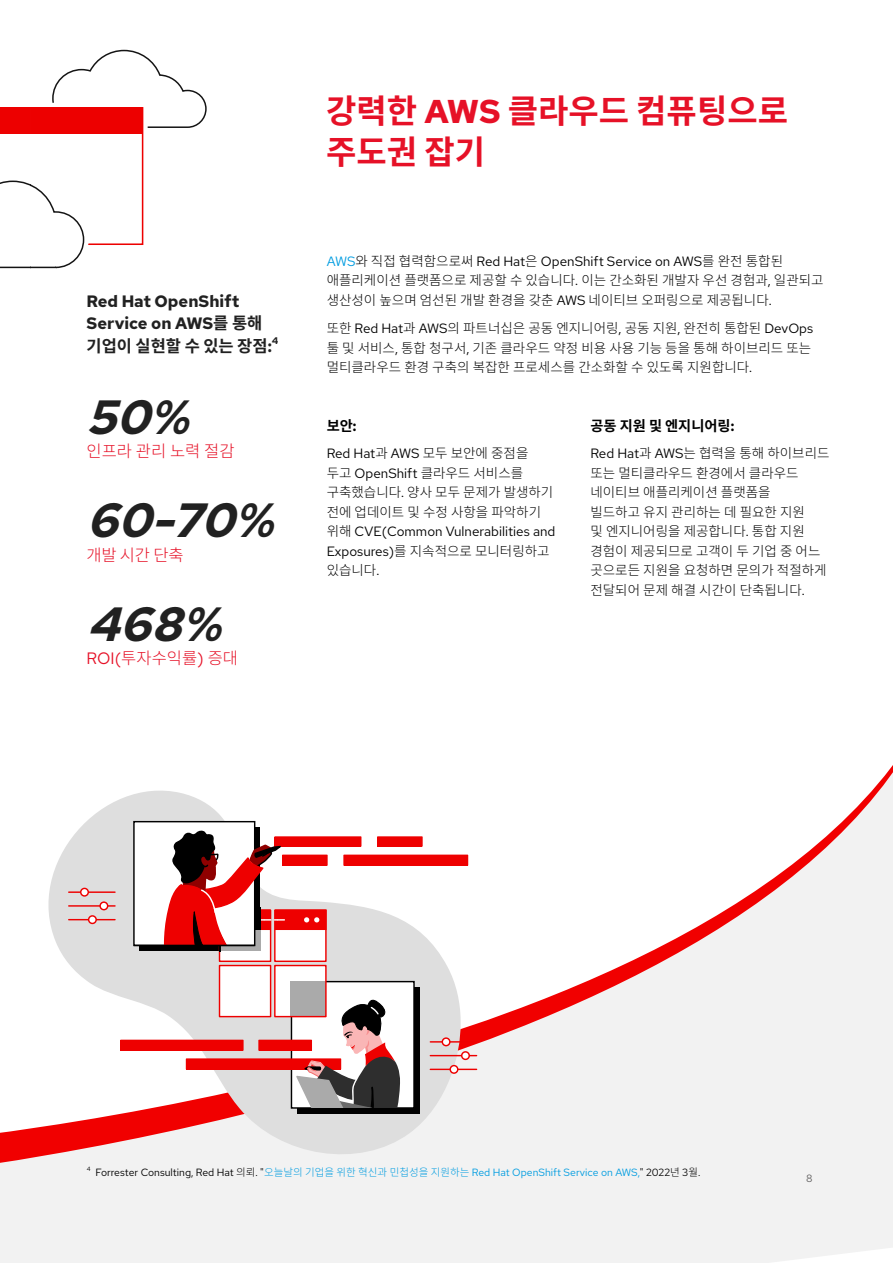
<style>
.page{position:relative;width:893px;height:1263px;background:#fff}
.page>*{position:absolute;margin:0;border:0;box-sizing:border-box;transform-origin:0 0}
.t1{font:italic 700 48px "Red Hat Text";color:#212121}
.t2{font:700 33px/40.5px "Noto Sans KR";color:#e61127}
.t3{font:700 16.5px/22.5px "Red Hat Text";color:#212121}
.t4{font:300 16.5px "Noto Sans KR";color:#e61127}
.t5{font:700 16.5px "Noto Sans KR";color:#212121}
.t6{font:700 14.25px "Noto Sans KR";color:#000}
.t7{font:300 13.5px/19.5px "Noto Sans KR";color:#000}
.t8{font:13.5px "Red Hat Text";color:#000}
.t9{font:10.5px "Red Hat Text";color:#000}
.t10{font:10.5px "Red Hat Text";color:#595757}
.t11{font:700 9.6px "Red Hat Text";color:#212121}
.t12{font:6.15px "Red Hat Text";color:#000}
.s1{font-family:"Noto Sans KR"}
.s2{font-family:"Red Hat Text"}
.s3{font-family:"Red Hat Text";font-weight:400}
.s4{color:#009ce0}
.s5{font-family:"Noto Sans KR";font-weight:300}
.s6{font-family:"Noto Sans KR";font-weight:300;color:#009ce0}
</style>
<div class="page">
<svg style="left:0;top:765px;width:893px;height:498px;fill:#f2f2f2"></svg>
<svg style="left:43px;top:775px;width:422px;height:386px"></svg>
<div style="left:297px;top:987px;width:122px;height:126px;background:#000"></div>
<div style="left:291px;top:982px;width:123px;height:126px;background:#fff"></div>
<div style="left:291px;top:981px;width:124px;height:128px;border:1px solid #000"></div>
<div style="left:186px;top:1059px;width:155px;height:10px;background:#e00"></div>
<div style="left:186px;top:1058px;width:155px;height:11px;border:1px solid #e00"></div>
<div style="left:344px;top:855px;width:124px;height:10px;background:#e00"></div>
<div style="left:343px;top:855px;width:125px;height:11px;border:1px solid #e00"></div>
<div style="left:282px;top:855px;width:45px;height:10px;background:#e00"></div>
<div style="left:282px;top:855px;width:46px;height:11px;border:1px solid #e00"></div>
<div style="left:259px;top:1040px;width:52px;height:10px;background:#e00"></div>
<div style="left:258px;top:1040px;width:54px;height:11px;border:1px solid #e00"></div>
<div style="left:121px;top:1040px;width:122px;height:10px;background:#e00"></div>
<div style="left:120px;top:1040px;width:124px;height:11px;border:1px solid #e00"></div>
<div style="left:275px;top:837px;width:86px;height:9px;background:#e00"></div>
<div style="left:274px;top:836px;width:87px;height:11px;border:1px solid #e00"></div>
<div style="left:378px;top:837px;width:44px;height:9px;background:#e00"></div>
<div style="left:377px;top:836px;width:46px;height:11px;border:1px solid #e00"></div>
<hr style="left:69px;top:891px;width:46px;height:2px;background:#e00">
<hr style="left:69px;top:905px;width:46px;height:2px;background:#e00">
<hr style="left:69px;top:919px;width:46px;height:1px;background:#e00">
<svg style="left:81px;top:888px;width:7px;height:8px"></svg>
<div style="left:80px;top:888px;width:9px;height:9px;border:1px solid #e00;border-radius:50%"></div>
<svg style="left:100px;top:902px;width:8px;height:8px"></svg>
<div style="left:99px;top:901px;width:9px;height:9px;border:1px solid #e00;border-radius:50%"></div>
<svg style="left:89px;top:916px;width:7px;height:7px"></svg>
<div style="left:88px;top:915px;width:9px;height:9px;border:1px solid #e00;border-radius:50%"></div>
<hr style="left:430px;top:1041px;width:47px;height:1px;background:#e00">
<hr style="left:430px;top:1055px;width:47px;height:1px;background:#e00">
<hr style="left:430px;top:1069px;width:47px;height:1px;background:#e00">
<svg style="left:442px;top:1038px;width:8px;height:8px"></svg>
<div style="left:442px;top:1037px;width:9px;height:9px;border:1px solid #e00;border-radius:50%"></div>
<svg style="left:462px;top:1052px;width:7px;height:7px"></svg>
<div style="left:461px;top:1051px;width:9px;height:9px;border:1px solid #e00;border-radius:50%"></div>
<svg style="left:450px;top:1065px;width:8px;height:8px"></svg>
<div style="left:449px;top:1065px;width:9px;height:9px;border:1px solid #e00;border-radius:50%"></div>
<div style="left:219px;top:965px;width:52px;height:51px;background:#fff"></div>
<div style="left:219px;top:965px;width:52px;height:52px;border:1px solid #e00"></div>
<div style="left:275px;top:965px;width:51px;height:51px;background:#fff"></div>
<div style="left:291px;top:981px;width:35px;height:36px;background:#aaa"></div>
<div style="left:275px;top:910px;width:51px;height:51px;background:#fff"></div>
<div style="left:274px;top:909px;width:53px;height:53px;border:1px solid #e00"></div>
<div style="left:274px;top:909px;width:53px;height:21px;background:#e00;border:1px solid #e00"></div>
<svg style="left:304px;top:917px;width:15px;height:5px"></svg>
<div style="left:219px;top:910px;width:52px;height:51px;background:#fff"></div>
<div style="left:219px;top:909px;width:52px;height:53px;border:1px solid #e00"></div>
<div style="left:274px;top:965px;width:53px;height:52px;border:1px solid #e00"></div>
<div style="left:134px;top:822px;width:121px;height:123px;background:#fff"></div>
<div style="left:133px;top:821px;width:122px;height:125px;border:1px solid #000"></div>
<svg style="left:163px;top:829px;width:122px;height:122px"></svg>
<hr style="left:134px;top:945px;width:121px;height:1px;background:#000">
<svg style="left:295px;top:1000px;width:105px;height:107px"></svg>
<svg style="left:0;top:49px;width:207px;height:220px"></svg>
<p class="t3" style="left:86px;top:290px;width:177px">Red Hat OpenShift<br>Service on AWS<span class="s1">를 통해</span></p>
<p class="t5" style="left:86px;top:336px;width:187px">기업이 실현할 수 있는 장점<span class="s2">:</span></p>
<p class="t11" style="left:272px;top:334px;width:8px">4</p>
<h1 class="t1" style="left:86px;top:385px;width:120px">50%</h1>
<p class="t4" style="left:86px;top:442px;width:150px">인프라 관리 노력 절감</p>
<h1 class="t1" style="left:86px;top:489px;width:205px">60-70%</h1>
<p class="t4" style="left:86px;top:546px;width:99px">개발 시간 단축</p>
<h1 class="t1" style="left:86px;top:592px;width:153px">468%</h1>
<p class="t4" style="left:86px;top:649px;width:153px"><span class="s3">ROI(</span>투자수익률<span class="s3">)</span> 증대</p>
<h2 class="t2" style="left:326px;top:91px;width:463px">강력한 <span class="s2">AWS</span> 클라우드 컴퓨팅으로 주도권 잡기</h2>
<p class="t8" style="left:327px;top:252px;width:458px"><span class="s4">AWS</span><span class="s5">와 직접 협력함으로써</span> Red Hat<span class="s5">은</span> OpenShift Service on AWS<span class="s5">를 완전 통합된</span></p>
<p class="t7" style="left:327px;top:271px;width:498px">애플리케이션 플랫폼으로 제공할 수 있습니다<span class="s3">.</span> 이는 간소화된 개발자 우선 경험과<span class="s3">,</span> 일관되고 생산성이 높으며 엄선된 개발 환경을 갖춘 <span class="s3">AWS</span> 네이티브 오퍼링으로 제공됩니다<span class="s3">.</span></p>
<p class="t7" style="left:327px;top:319px;width:488px">또한 <span class="s3">Red Hat</span>과 <span class="s3">AWS</span>의 파트너십은 공동 엔지니어링<span class="s3">,</span> 공동 지원<span class="s3">,</span> 완전히 통합된 <span class="s3">DevOps </span>툴 및 서비스<span class="s3">,</span> 통합 청구서<span class="s3">,</span> 기존 클라우드 약정 비용 사용 기능 등을 통해 하이브리드 또는 멀티클라우드 환경 구축의 복잡한 프로세스를 간소화할 수 있도록 지원합니다<span class="s3">.</span></p>
<p class="t6" style="left:327px;top:417px;width:31px">보안<span class="s2">:</span></p>
<p class="t8" style="left:327px;top:445px;width:203px">Red Hat<span class="s5">과</span> AWS <span class="s5">모두 보안에 중점을</span></p>
<p class="t7" style="left:327px;top:463px;width:228px">두고 <span class="s3">OpenShift</span> 클라우드 서비스를 구축했습니다<span class="s3">.</span> 양사 모두 문제가 발생하기 전에 업데이트 및 수정 사항을 파악하기</p>
<p class="t8" style="left:327px;top:523px;width:230px"><span class="s5">위해</span> CVE(Common Vulnerabilities and</p>
<p class="t7" style="left:327px;top:541px;width:224px"><span class="s3">Exposures)</span>를 지속적으로 모니터링하고 있습니다<span class="s3">.</span></p>
<p class="t6" style="left:590px;top:417px;width:145px">공동 지원 및 엔지니어링<span class="s2">:</span></p>
<p class="t7" style="left:590px;top:444px;width:241px"><span class="s3">Red Hat</span>과 <span class="s3">AWS</span>는 협력을 통해 하이브리드 또는 멀티클라우드 환경에서 클라우드 네이티브 애플리케이션 플랫폼을<br>빌드하고 유지 관리하는 데 필요한 지원<br>및 엔지니어링을 제공합니다<span class="s3">.</span> 통합 지원 경험이 제공되므로 고객이 두 기업 중 어느 곳으로든 지원을 요청하면 문의가 적절하게 전달되어 문제 해결 시간이 단축됩니다<span class="s3">.</span></p>
<p class="t12" style="left:87px;top:1165px;width:5px">4</p>
<p class="t9" style="left:95px;top:1165px;width:606px">Forrester Consulting, Red Hat <span class="s5">의뢰</span>. "<span class="s6">오늘날의 기업을 위한 혁신과 민첩성을 지원하는</span> <span class="s4">Red Hat OpenShift Service on AWS,</span>" 2022<span class="s5">년</span> 3<span class="s5">월</span>.</p>
<p class="t10" style="left:806px;top:1171px;width:8px">8</p>
</div>
